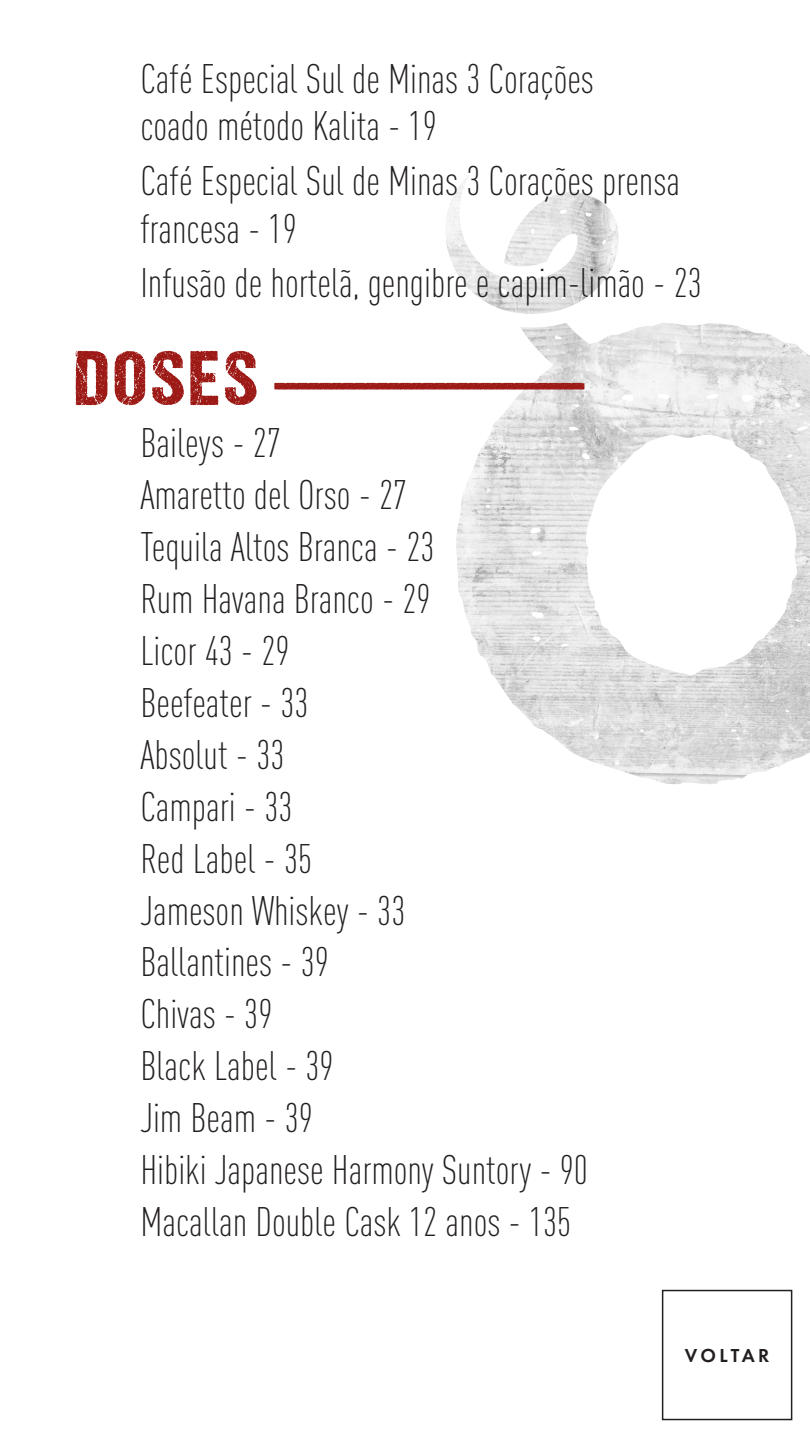
<style>
.page{position:relative;width:810px;height:1440px;background:#fff}
.page>*{position:absolute;margin:0;border:0;box-sizing:border-box;transform-origin:0 0}
.t1{font:60.53px "DCC Ash";color:#9c1915}
.t2{font:300 40.72px/47.5px "DIN Cond";color:#231f20}
.t3{font:600 19.5px "Futura PT";letter-spacing:.17em;color:#231f20}
.s1{font-size:77.47px}
</style>
<div class="page">
<svg style="left:456px;top:323px;width:354px;height:461px"></svg>
<img style="left:446px;top:175px;width:173px;height:153px">
<div style="left:662px;top:1290px;width:130px;height:130px;border:2px solid #231f20"></div>
<p class="t2" style="left:140px;top:55px;width:455px">Café Especial Sul de Minas 3 Corações coado método Kalita - 19</p>
<p class="t2" style="left:140px;top:157px;width:541px">Café Especial Sul de Minas 3 Corações prensa francesa - 19</p>
<p class="t2" style="left:140px;top:259px;width:563px">Infusão de hortelã, gengibre e capim-limão - 23</p>
<p class="t1" style="left:75px;top:352px;width:512px"><span class="s1">DOSES</span> ---------------------------</p>
<p class="t2" style="left:140px;top:419px;width:142px">Baileys - 27</p>
<p class="t2" style="left:140px;top:471px;width:269px">Amaretto del Orso - 27</p>
<p class="t2" style="left:140px;top:523px;width:296px">Tequila Altos Branca - 23</p>
<p class="t2" style="left:140px;top:575px;width:292px">Rum Havana Branco - 29</p>
<p class="t2" style="left:140px;top:627px;width:151px">Licor 43 - 29</p>
<p class="t2" style="left:140px;top:679px;width:170px">Beefeater - 33</p>
<p class="t2" style="left:140px;top:731px;width:146px">Absolut - 33</p>
<p class="t2" style="left:140px;top:783px;width:154px">Campari - 33</p>
<p class="t2" style="left:140px;top:834px;width:173px">Red Label - 35</p>
<p class="t2" style="left:140px;top:886px;width:267px">Jameson Whiskey - 33</p>
<p class="t2" style="left:140px;top:938px;width:190px">Ballantines - 39</p>
<p class="t2" style="left:140px;top:990px;width:134px">Chivas - 39</p>
<p class="t2" style="left:140px;top:1042px;width:195px">Black Label - 39</p>
<p class="t2" style="left:140px;top:1094px;width:174px">Jim Beam - 39</p>
<p class="t2" style="left:140px;top:1144px;width:449px;line-height:52px">Hibiki Japanese Harmony Suntory - 90<br>Macallan Double Cask 12 anos - 135</p>
<p class="t3" style="left:685px;top:1344px;width:86px">VOLTAR</p>
</div>
